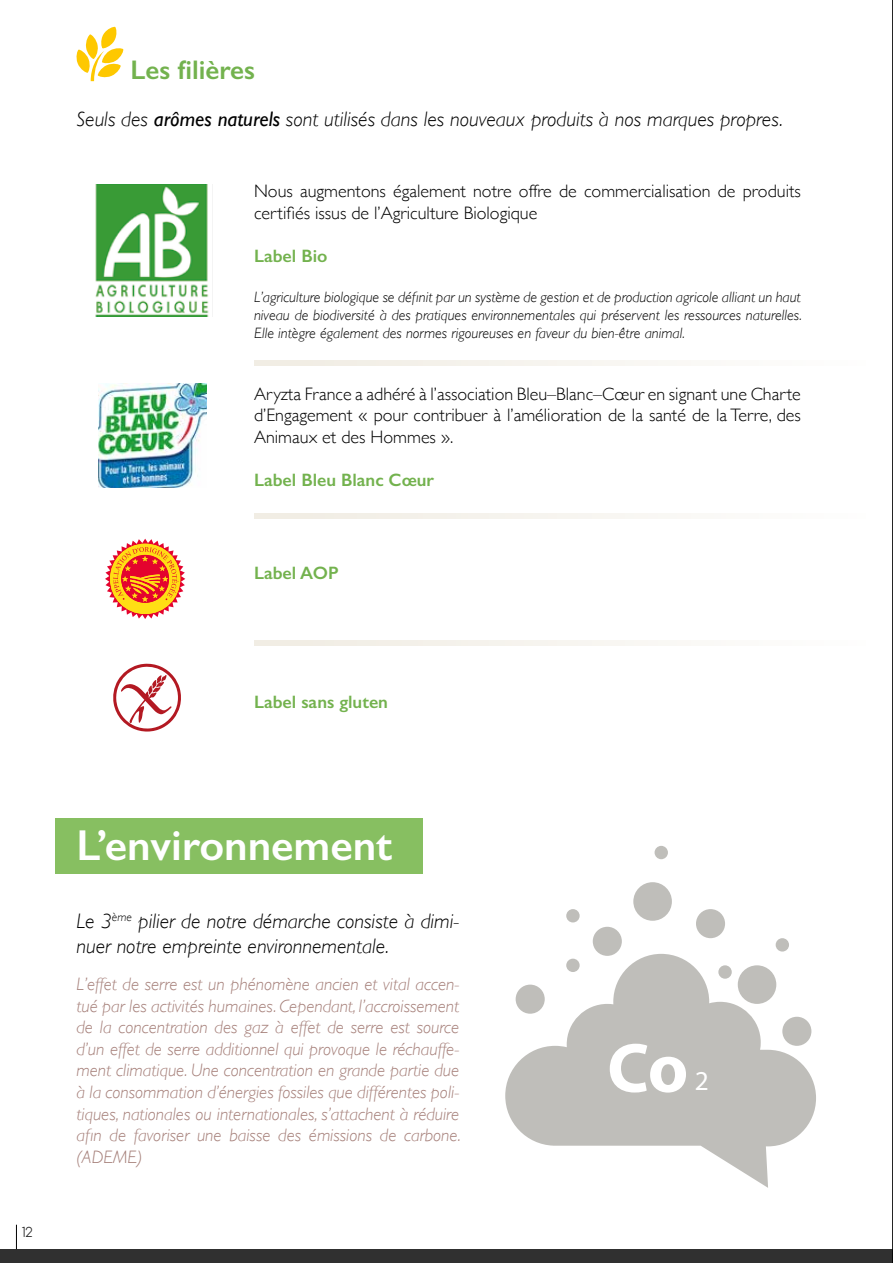
<style>
.page{position:relative;width:893px;height:1263px;background:#fff}
.page>*{position:absolute;margin:0;border:0;box-sizing:border-box;transform-origin:0 0}
.t1{font:700 70.2px "Myriad Pro";color:#fff}
.t2{font:600 43.35px "Gill Sans";color:#fff}
.t3{font:27.3px "Myriad Pro";color:#fff}
.t4{font:600 27px "Gill Sans";color:#73b24e}
.t5{font:italic 300 21px/25.2px "Gill Sans";color:#000}
.t6{font:italic 300 18px/21.6px "Gill Sans";color:#a57f79;text-align:justify}
.t7{font:300 18px/21.6px "Gill Sans";color:#000}
.t8{font:600 18px "Gill Sans";color:#73b24e}
.t9{font:italic 300 15px/18px "Gill Sans";color:#000;text-align:justify}
.t10{font:300 13.05px "Comfortaa";color:#1c1c1c}
.s1{font-weight:400}
</style>
<div class="page">
<div style="left:254px;top:360px;width:611px;height:6px;background:#f7f5f0"></div>
<div style="left:254px;top:513px;width:611px;height:5px;background:#f7f5f0"></div>
<div style="left:254px;top:640px;width:611px;height:6px;background:#f7f5f0"></div>
<div style="left:0;top:1249px;width:893px;height:14px;background:#303030"></div>
<svg style="left:76px;top:26px;width:48px;height:55px"></svg>
<img style="left:95px;top:185px;width:118px;height:132px">
<img style="left:99px;top:384px;width:108px;height:103px">
<svg style="left:105px;top:539px;width:80px;height:80px"></svg>
<svg style="left:113px;top:663px;width:68px;height:69px"></svg>
<div style="left:55px;top:818px;width:368px;height:56px;background:#87bf61"></div>
<div style="left:633px;top:882px;width:39px;height:39px;background:#bfbeba;border-radius:50%"></div>
<div style="left:593px;top:927px;width:29px;height:29px;background:#bfbeba;border-radius:50%"></div>
<div style="left:696px;top:909px;width:29px;height:29px;background:#bfbeba;border-radius:50%"></div>
<div style="left:566px;top:909px;width:14px;height:13px;background:#bfbeba;border-radius:50%"></div>
<div style="left:655px;top:846px;width:13px;height:13px;background:#bfbeba;border-radius:50%"></div>
<div style="left:776px;top:938px;width:13px;height:13px;background:#bfbeba;border-radius:50%"></div>
<svg style="left:505px;top:954px;width:311px;height:234px;fill:#bfbeba"></svg>
<svg style="left:16px;top:1225px;width:1px;height:24px"></svg>
<hr style="left:892px;top:0;width:1px;height:1263px;background:#000">
<h3 class="t4" style="left:131px;top:54px;width:126px">Les filières</h3>
<p class="t5" style="left:77px;top:107px;width:708px">Seuls des <span class="s1">arômes naturels</span> sont utilisés dans les nouveaux produits à nos marques propres.</p>
<p class="t7" style="left:254px;top:180px;width:548px">Nous augmentons également notre offre de commercialisation de produits certifiés issus de l’Agriculture Biologique</p>
<p class="t8" style="left:254px;top:245px;width:75px">Label Bio</p>
<p class="t9" style="left:254px;top:288px;width:549px">L’agriculture biologique se définit par un système de gestion et de production agricole alliant un haut niveau de biodiversité à des pratiques environnementales qui préservent les ressources naturelles.<br>Elle intègre également des normes rigoureuses en faveur du bien-être animal.</p>
<p class="t7" style="left:254px;top:382px;width:548px;text-align:justify">Aryzta France a adhéré à l’association Bleu–Blanc–Cœur en signant une Charte d’Engagement « pour contribuer à l’amélioration de la santé de la Terre, des Animaux et des Hommes ».</p>
<p class="t8" style="left:254px;top:469px;width:182px">Label Bleu Blanc Cœur</p>
<p class="t8" style="left:254px;top:562px;width:86px">Label AOP</p>
<p class="t8" style="left:254px;top:691px;width:135px">Label sans gluten</p>
<p class="t10" style="left:22px;top:1224px;width:12px">12</p>
<h2 class="t2" style="left:77px;top:819px;width:317px">L’environnement</h2>
<p class="t5" style="left:77px;top:908px;width:384px">Le 3<sup>ème</sup> pilier de notre démarche consiste à dimi&shy;nuer notre empreinte environnementale.</p>
<p class="t6" style="left:77px;top:973px;width:386px">L’effet de serre est un phénomène ancien et vital accen&shy;tué par les activités humaines. Cependant, l’accroissement de la concentration des gaz à effet de serre est source d’un effet de serre additionnel qui provoque le réchauffe&shy;ment climatique. Une concentration en grande partie due à la consommation d’énergies fossiles que différentes poli&shy;tiques, nationales ou internationales, s’attachent à réduire afin de favoriser une baisse des émissions de carbone. (ADEME)</p>
<h1 class="t1" style="left:607px;top:1022px;width:83px">Co</h1>
<h3 class="t3" style="left:695px;top:1066px;width:16px">2</h3>
</div>
